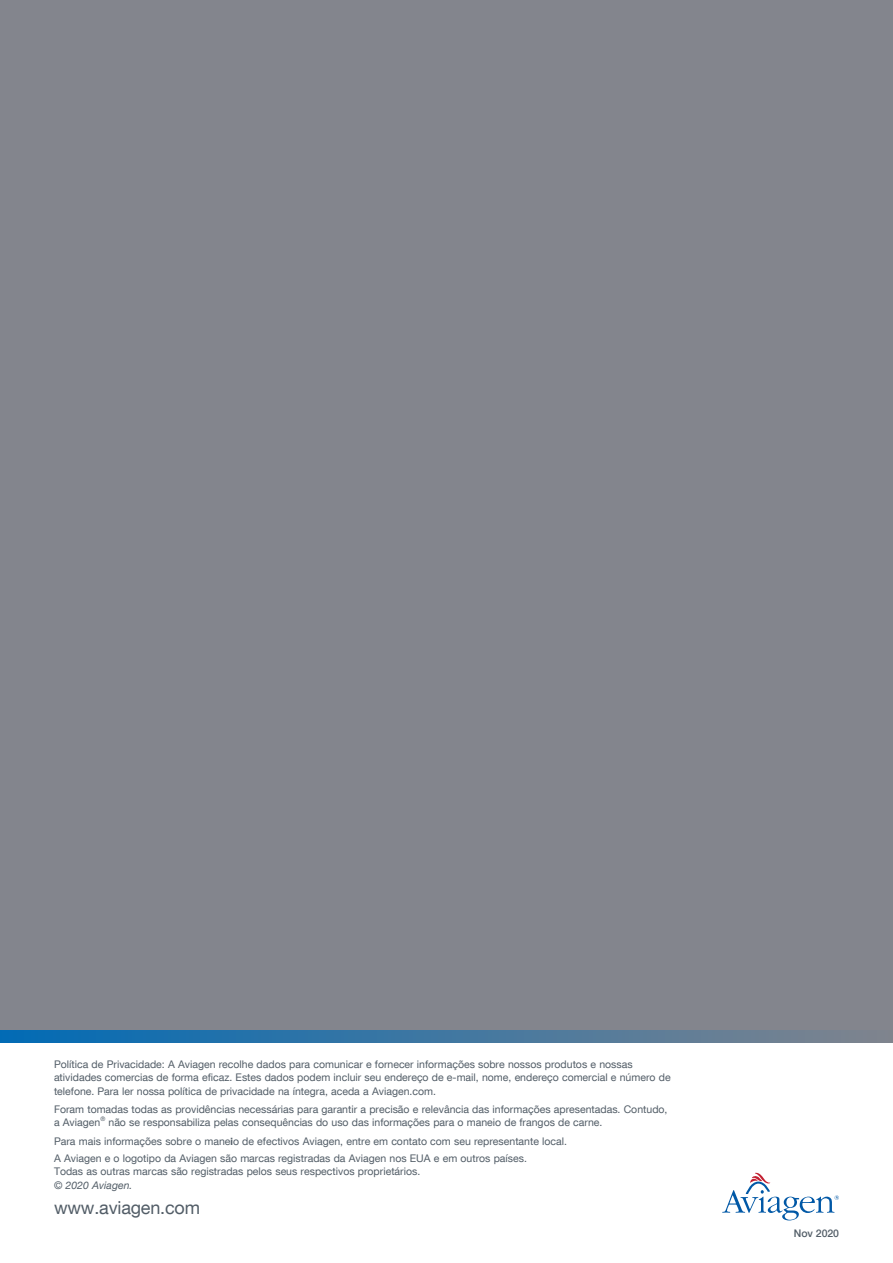
<style>
.page{position:relative;width:893px;height:1263px;background:#fff}
.page>*{position:absolute;margin:0;border:0;box-sizing:border-box;transform-origin:0 0}
.t1{font:18px "Helvetica Neue LT Com";letter-spacing:-.01em;color:#525d67}
.t2{font:10.5px/13.5px "Helvetica Neue LT Com";color:#525d67}
.t3{font:italic 10.5px "Helvetica Neue LT Com";color:#525d67}
.t4{font:500 10.5px "Helvetica Neue LT Com";letter-spacing:-.01em;color:#525d67}
.t5{font:6.15px "Helvetica Neue LT Com";color:#525d67}
.s1{font-family:"Franklin Gothic Demi Cond"}
</style>
<div class="page">
<svg style="left:722px;top:1173px;width:117px;height:47px"></svg>
<div style="left:0;top:0;width:893px;height:1042px;background:#83858d"></div>
<svg style="left:0;top:1030px;width:841px;height:12px;background:#3c76a2"></svg>
<p class="t2" style="left:54px;top:1057px;width:618px">Política de Privacidade: A Aviagen recolhe dados para comunicar e fornecer informações sobre nossos produtos e nossas atividades comercias de forma eficaz. Estes dados podem incluir seu endereço de e-mail, nome, endereço comercial e número de telefone. Para ler nossa política de privacidade na íntegra, aceda a Aviagen.com.</p>
<p class="t2" style="left:54px;top:1102px;width:615px">Foram tomadas todas as providências necessárias para garantir a precisão e relevância das informações apresentadas. Contudo, a Aviagen</p>
<p class="t5" style="left:100px;top:1115px;width:6px">®</p>
<p class="t2" style="left:54px;top:1113px;width:550px;line-height:18.8px;text-indent:54px">não se responsabiliza pelas consequências do uso das informações para o maneio de frangos de carne.<br>Para mais informações sobre o mane<span class="s1">i</span>o de efectivos Aviagen, entre em contato com seu representante local.</p>
<p class="t2" style="left:54px;top:1151px;width:474px">A Aviagen e o logotipo da Aviagen são marcas registradas da Aviagen nos EUA e em outros países.<br>Todas as outras marcas são registradas pelos seus respectivos proprietários.</p>
<p class="t3" style="left:54px;top:1178px;width:80px">© 2020 Aviagen.</p>
<h1 class="t1" style="left:54px;top:1196px;width:148px">www.aviagen.com</h1>
<p class="t4" style="left:794px;top:1226px;width:47px">Nov 2020</p>
</div>
